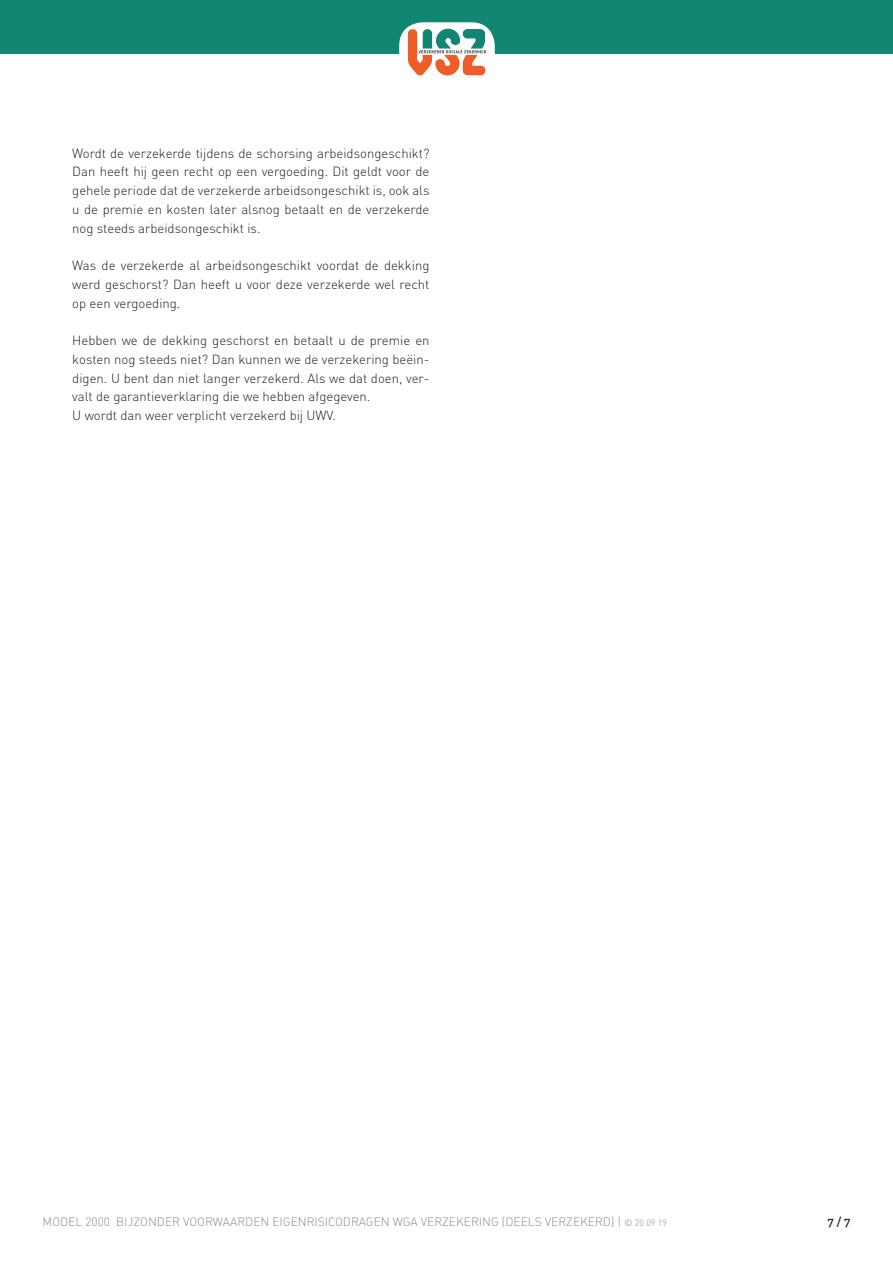
<style>
.page{position:relative;width:893px;height:1263px;background:#fff}
.page>*{position:absolute;margin:0;border:0;box-sizing:border-box;transform-origin:0 0}
.t1{font:13.2px/18.8px "DIN Light Alternate";color:#231f20;text-align:justify}
.t2{font:12px "DIN Light Alternate";color:#8a8c8f}
.t3{font:12px "DIN Medium Alternate";color:#231f20}
.s1{font-family:"DIN";font-weight:300}
.s2{font-family:"DIN";font-weight:300;font-size:9px}
</style>
<div class="page">
<div style="left:0;top:0;width:893px;height:53px;background:#118672"></div>
<div style="left:399px;top:22px;width:96px;height:62px;background:#fff;border-radius:23px"></div>
<svg style="left:408px;top:28px;width:79px;height:48px"></svg>
<p class="t1" style="left:72px;top:143px;width:359px">Wordt de verzekerde tijdens de schorsing arbeidsongeschikt?<br>Dan heeft hij geen recht op een vergoeding. Dit geldt voor de gehele periode dat de verzekerde arbeidsongeschikt is, ook als u de premie en kosten later alsnog betaalt en de verzekerde nog steeds arbeidsongeschikt is.</p>
<p class="t1" style="left:72px;top:256px;width:359px">Was de verzekerde al arbeidsongeschikt voordat de dekking werd geschorst? Dan heeft u voor deze verzekerde wel recht op een vergoeding.</p>
<p class="t1" style="left:72px;top:331px;width:359px;text-align:left">Hebben we de dekking geschorst en betaalt u de premie en kosten nog steeds niet? Dan kunnen we de verzekering beëin&shy;digen. U bent dan niet langer verzekerd. Als we dat doen, ver&shy;valt de garantieverklaring die we hebben afgegeven.<br>U wordt dan weer verplicht verzekerd bij UWV.</p>
<p class="t2" style="left:43px;top:1215px;width:626px">MODEL <span class="s1">2000</span> BIJZONDER VOORWAARDEN EIGENRISICODRAGEN WGA VERZEKERING (DEELS VERZEKERD) | <span class="s2">© 20 09 19</span></p>
<p class="t3" style="left:827px;top:1214px;width:24px">7 / 7</p>
</div>
